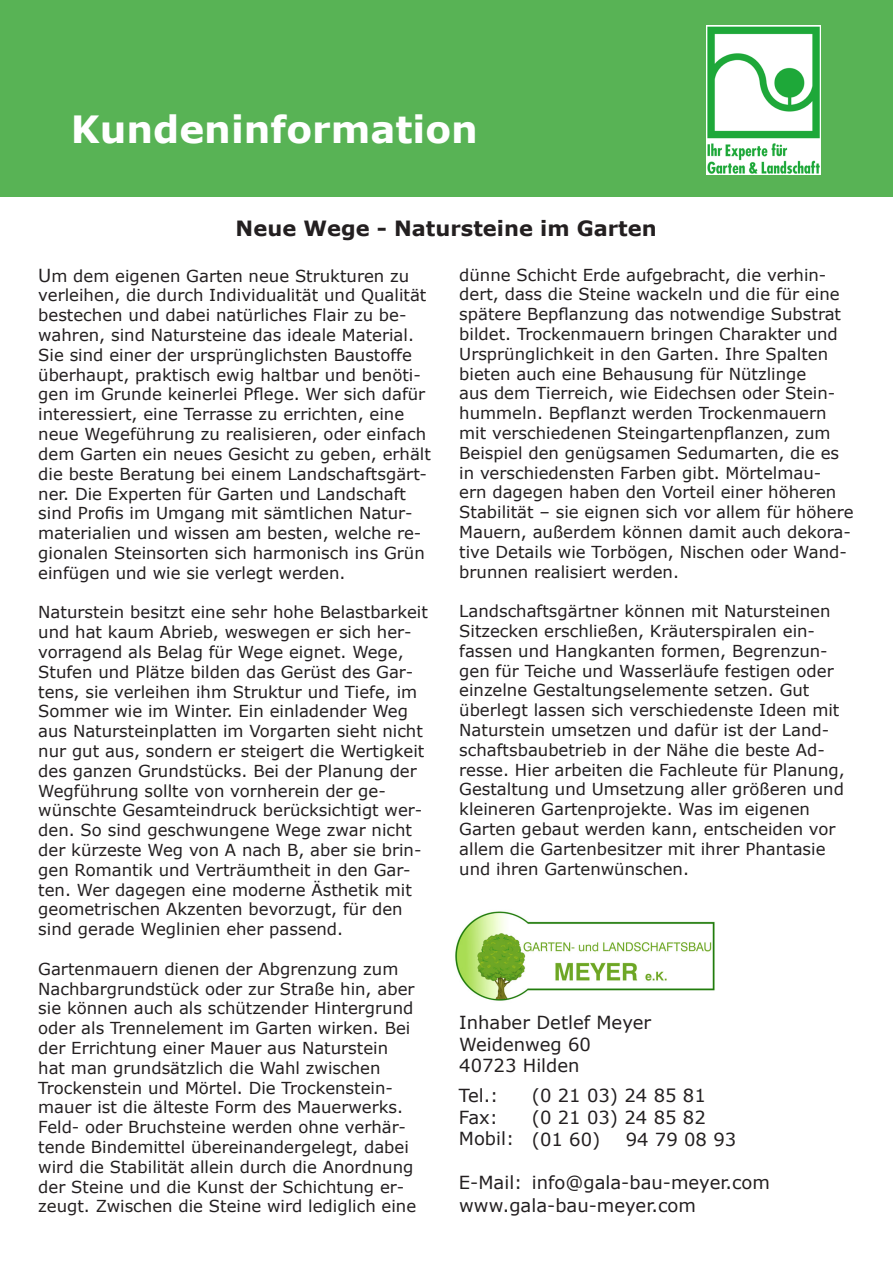
<style>
.page{position:relative;width:893px;height:1263px;background:#fff}
.page>*{position:absolute;margin:0;border:0;box-sizing:border-box;transform-origin:0 0}
.t1{font:700 37.5px "Verdana";color:#fff}
.t2{font:700 21px "Verdana";color:#231f20}
.t3{font:18px "Verdana";color:#231f20}
.t4{font:16.5px/19.8px "Verdana";color:#231f20}
.s1{font-size:18px}
</style>
<div class="page">
<div style="left:0;top:0;width:893px;height:196px;background:#58b355"></div>
<img style="left:707px;top:26px;width:113px;height:148px">
<img style="left:455px;top:911px;width:260px;height:90px">
<p class="t1" style="left:71px;top:103px;width:408px">Kundeninformation</p>
<p class="t2" style="left:236px;top:214px;width:423px">Neue Wege - Natursteine im Garten</p>
<p class="t4" style="left:459px;top:264px;width:396px">dünne Schicht Erde aufgebracht, die verhin&shy;dert, dass die Steine wackeln und die für eine spätere Bepflanzung das notwendige Substrat bildet. Trockenmauern bringen Charakter und Ursprünglichkeit in den Garten. Ihre Spalten bieten auch eine Behausung für Nützlinge<br>aus dem Tierreich, wie Eidechsen oder Stein&shy;hummeln. Bepflanzt werden Trockenmauern mit verschiedenen Steingartenpflanzen, zum Beispiel den genügsamen Sedumarten, die es in verschiedensten Farben gibt. Mörtelmau-<br>ern dagegen haben den Vorteil einer höheren Stabilität – sie eignen sich vor allem für höhere Mauern, außerdem können damit auch dekora&shy;tive Details wie Torbögen, Nischen oder Wand&shy;brunnen realisiert werden.</p>
<p class="t4" style="left:459px;top:601px;width:387px">Landschaftsgärtner können mit Natursteinen Sitzecken erschließen, Kräuterspiralen ein&shy;fassen und Hangkanten formen, Begrenzun&shy;gen für Teiche und Wasserläufe festigen oder einzelne Gestaltungselemente setzen. Gut überlegt lassen sich verschiedenste Ideen mit Naturstein umsetzen und dafür ist der Land&shy;schaftsbaubetrieb in der Nähe die beste Ad&shy;resse. Hier arbeiten die Fachleute für Planung, Gestaltung und Umsetzung aller größeren und kleineren Gartenprojekte. Was im eigenen Garten gebaut werden kann, entscheiden vor allem die Gartenbesitzer mit ihrer Phantasie und ihren Gartenwünschen.</p>
<p class="t4" style="left:38px;top:266px;width:394px"><span class="s1">U</span>m dem eigenen Garten neue Strukturen zu verleihen, die durch Individualität und Qualität bestechen und dabei natürliches Flair zu be&shy;wahren, sind Natursteine das ideale Material.<br>Sie sind einer der ursprünglichsten Baustoffe überhaupt, praktisch ewig haltbar und benöti&shy;gen im Grunde keinerlei Pflege. Wer sich dafür interessiert, eine Terrasse zu errichten, eine neue Wegeführung zu realisieren, oder einfach dem Garten ein neues Gesicht zu geben, erhält die beste Beratung bei einem Landschaftsgärt&shy;ner. Die Experten für Garten und Landschaft sind Profis im Umgang mit sämtlichen Natur&shy;materialien und wissen am besten, welche re&shy;gionalen Steinsorten sich harmonisch ins Grün einfügen und wie sie verlegt werden.</p>
<p class="t4" style="left:38px;top:602px;width:391px">Naturstein besitzt eine sehr hohe Belastbarkeit und hat kaum Abrieb, weswegen er sich her&shy;vorragend als Belag für Wege eignet. Wege, Stufen und Plätze bilden das Gerüst des Gar&shy;tens, sie verleihen ihm Struktur und Tiefe, im Sommer wie im Winter. Ein einladender Weg aus Natursteinplatten im Vorgarten sieht nicht nur gut aus, sondern er steigert die Wertigkeit des ganzen Grundstücks. Bei der Planung der Wegführung sollte von vornherein der ge&shy;wünschte Gesamteindruck berücksichtigt wer&shy;den. So sind geschwungene Wege zwar nicht der kürzeste Weg von A nach B, aber sie brin&shy;gen Romantik und Verträumtheit in den Gar&shy;ten. Wer dagegen eine moderne Ästhetik mit geometrischen Akzenten bevorzugt, für den sind gerade Weglinien eher passend.</p>
<p class="t4" style="left:38px;top:959px;width:379px">Gartenmauern dienen der Abgrenzung zum Nachbargrundstück oder zur Straße hin, aber sie können auch als schützender Hintergrund oder als Trennelement im Garten wirken. Bei der Errichtung einer Mauer aus Naturstein hat man grundsätzlich die Wahl zwischen Trockenstein und Mörtel. Die Trockenstein&shy;mauer ist die älteste Form des Mauerwerks.<br>Feld- oder Bruchsteine werden ohne verhär&shy;tende Bindemittel übereinandergelegt, dabei wird die Stabilität allein durch die Anordnung der Steine und die Kunst der Schichtung er&shy;zeugt. Zwischen die Steine wird lediglich eine</p>
<p class="t3" style="left:459px;top:1010px;width:193px">Inhaber Detlef Meyer</p>
<p class="t3" style="left:459px;top:1032px;width:133px">Weidenweg 60</p>
<p class="t3" style="left:459px;top:1053px;width:122px">40723 Hilden</p>
<p class="t3" style="left:459px;top:1083px;width:41px">Tel.:</p>
<p class="t3" style="left:459px;top:1105px;width:41px">Fax:</p>
<p class="t3" style="left:459px;top:1126px;width:57px">Mobil:</p>
<p class="t3" style="left:459px;top:1170px;width:65px">E-Mail:</p>
<p class="t3" style="left:532px;top:1083px;width:175px">(0 21 03) 24 85 81</p>
<p class="t3" style="left:532px;top:1105px;width:175px">(0 21 03) 24 85 82</p>
<p class="t3" style="left:532px;top:1127px;width:70px">(01 60)</p>
<p class="t3" style="left:626px;top:1127px;width:112px">94 79 08 93</p>
<p class="t3" style="left:532px;top:1170px;width:240px">info@gala-bau-meyer.com</p>
<p class="t3" style="left:459px;top:1193px;width:238px">www.gala-bau-meyer.com</p>
</div>
